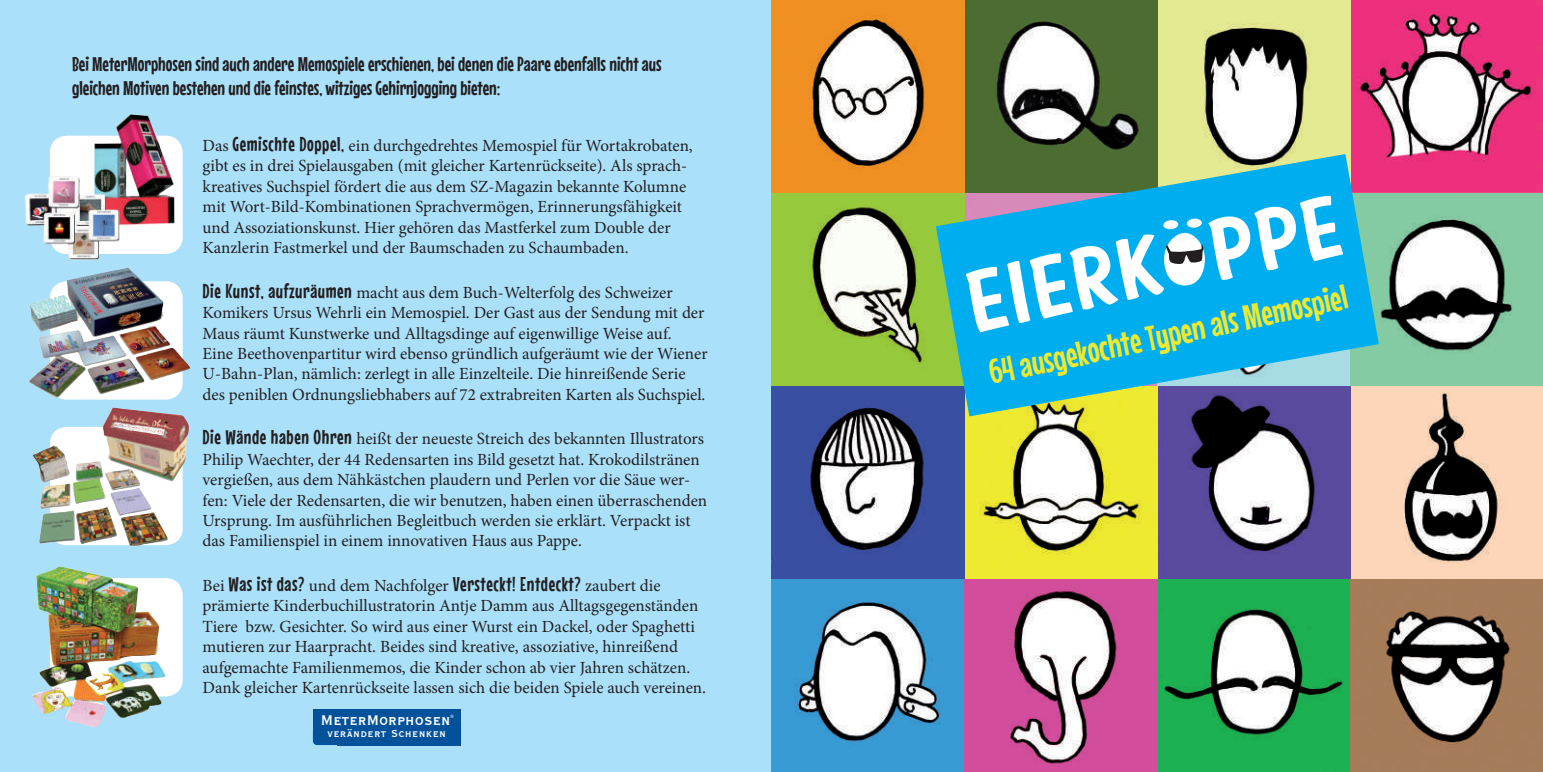
<style>
.page{position:relative;width:1543px;height:772px;background:#fff}
.page>*{position:absolute;margin:0;border:0;box-sizing:border-box;transform-origin:0 0}
.t1{font:88px "FTYSPEEDYCASUALNCV";color:#fff}
.t2{font:35px "Mouse Memoirs";color:#ede931}
.t3{font:20px/24px "Mouse Memoirs";color:#231f20}
.t4{font:700 condensed 18px "Copperplate Gothic BT";letter-spacing:.05em;color:#fff}
.t5{font:17px/20.4px "Minion Pro";color:#231f20}
.t6{font:700 condensed 13px "Copperplate Gothic BT";letter-spacing:.08em;color:#fff}
.t7{font:700 condensed 4.6px "Copperplate Gothic BT";color:#fff}
.s1{font-family:"Mouse Memoirs";font-size:20px}
</style>
<div class="page">
<div style="left:0;top:0;width:1542px;height:771px;background:#aae0f9"></div>
<div style="left:313px;top:708px;width:147px;height:32px;background:#01519b"></div>
<div style="left:313px;top:725px;width:147px;height:19px;background:#01519b;border-radius:4px"></div>
<div style="left:337px;top:725px;width:123px;height:19px;background:#01519b"></div>
<div style="left:50px;top:135px;width:133px;height:119px;background:#fff;border-radius:17px"></div>
<img style="left:50px;top:281px;width:133px;height:118px;border-radius:17px">
<img style="left:50px;top:426px;width:133px;height:119px;border-radius:17px">
<div style="left:50px;top:577px;width:133px;height:119px;background:#fff;border-radius:17px"></div>
<img style="left:29px;top:267px;width:117px;height:70px">
<img style="left:771px;top:0;width:771px;height:771px">
<svg style="left:1157px;top:416px;width:192px;height:162px;background:#756c9d"></svg>
<svg style="left:935px;top:154px;width:443px;height:262px;background:#2da6c8"></svg>
<div style="left:1162px;top:220px;width:16px;height:9px;background:#fff;border-radius:50%"></div>
<svg style="left:1186px;top:218px;width:15px;height:10px"></svg>
<div style="left:1163px;top:232px;width:41px;height:53px;background:#fff;border-radius:50%"></div>
<svg style="left:1165px;top:242px;width:38px;height:22px"></svg>
<img style="left:77px;top:114px;width:106px;height:122px">
<img style="left:24px;top:173px;width:109px;height:88px">
<img style="left:33px;top:407px;width:156px;height:75px">
<img style="left:32px;top:566px;width:133px;height:160px">
<p class="t3" style="left:72px;top:52px;width:591px">Bei MeterMorphosen sind auch andere Memospiele erschienen, bei denen die Paare ebenfalls nicht aus gleichen Motiven bestehen und die feinstes, witziges Gehirnjogging bieten:</p>
<p class="t5" style="left:202px;top:135px;width:492px">Das <span class="s1">Gemischte Doppel,</span> ein durchgedrehtes Memospiel für Wortakrobaten, gibt es in drei Spielausgaben (mit gleicher Kartenrückseite). Als sprach&shy;kreatives Suchspiel fördert die aus dem SZ-Magazin bekannte Kolumne mit Wort-Bild-Kombinationen Sprachvermögen, Erinnerungsfähigkeit und Assoziationskunst. Hier gehören das Mastferkel zum Double der Kanzlerin Fastmerkel und der Baumschaden zu Schaumbaden.</p>
<p class="t5" style="left:202px;top:282px;width:506px"><span class="s1">Die Kunst, aufzuräumen</span> macht aus dem Buch-Welterfolg des Schweizer Komikers Ursus Wehrli ein Memospiel. Der Gast aus der Sendung mit der Maus räumt Kunstwerke und Alltagsdinge auf eigenwillige Weise auf.<br>Eine Beethovenpartitur wird ebenso gründlich aufgeräumt wie der Wiener U-Bahn-Plan, nämlich: zerlegt in alle Einzelteile. Die hinreißende Serie des peniblen Ordnungsliebhabers auf 72 extrabreiten Karten als Suchspiel.</p>
<p class="t5" style="left:202px;top:428px;width:506px"><span class="s1">Die Wände haben Ohren</span> heißt der neueste Streich des bekannten Illustrators Philip Waechter, der 44 Redensarten ins Bild gesetzt hat. Krokodilstränen vergießen, aus dem Nähkästchen plaudern und Perlen vor die Säue wer&shy;fen: Viele der Redensarten, die wir benutzen, haben einen überraschenden Ursprung. Im ausführlichen Begleitbuch werden sie erklärt. Verpackt ist das Familienspiel in einem innovativen Haus aus Pappe.</p>
<p class="t5" style="left:202px;top:575px;width:505px">Bei <span class="s1">Was ist das?</span> und dem Nachfolger <span class="s1">Versteckt! Entdeckt?</span> zaubert die prämierte Kinderbuchillustratorin Antje Damm aus Alltagsgegenständen Tiere bzw. Gesichter. So wird aus einer Wurst ein Dackel, oder Spaghetti mutieren zur Haarpracht. Beides sind kreative, assoziative, hinreißend aufgemachte Familienmemos, die Kinder schon ab vier Jahren schätzen.<br>Dank gleicher Kartenrückseite lassen sich die beiden Spiele auch vereinen.</p>
<p class="t4" style="left:321px;top:710px;width:130px">MeterMorphosen</p>
<p class="t7" style="left:450px;top:714px;width:5px">®</p>
<p class="t6" style="left:327px;top:725px;width:120px">verändert Schenken</p>
<h1 class="t1" style="left:954px;top:238px;width:380px;rotate:-12deg">eierk ppe</h1>
<h2 class="t2" style="left:984px;top:352px;width:367px;rotate:-12deg">64 ausgekochte Typen als Memospiel</h2>
</div>
